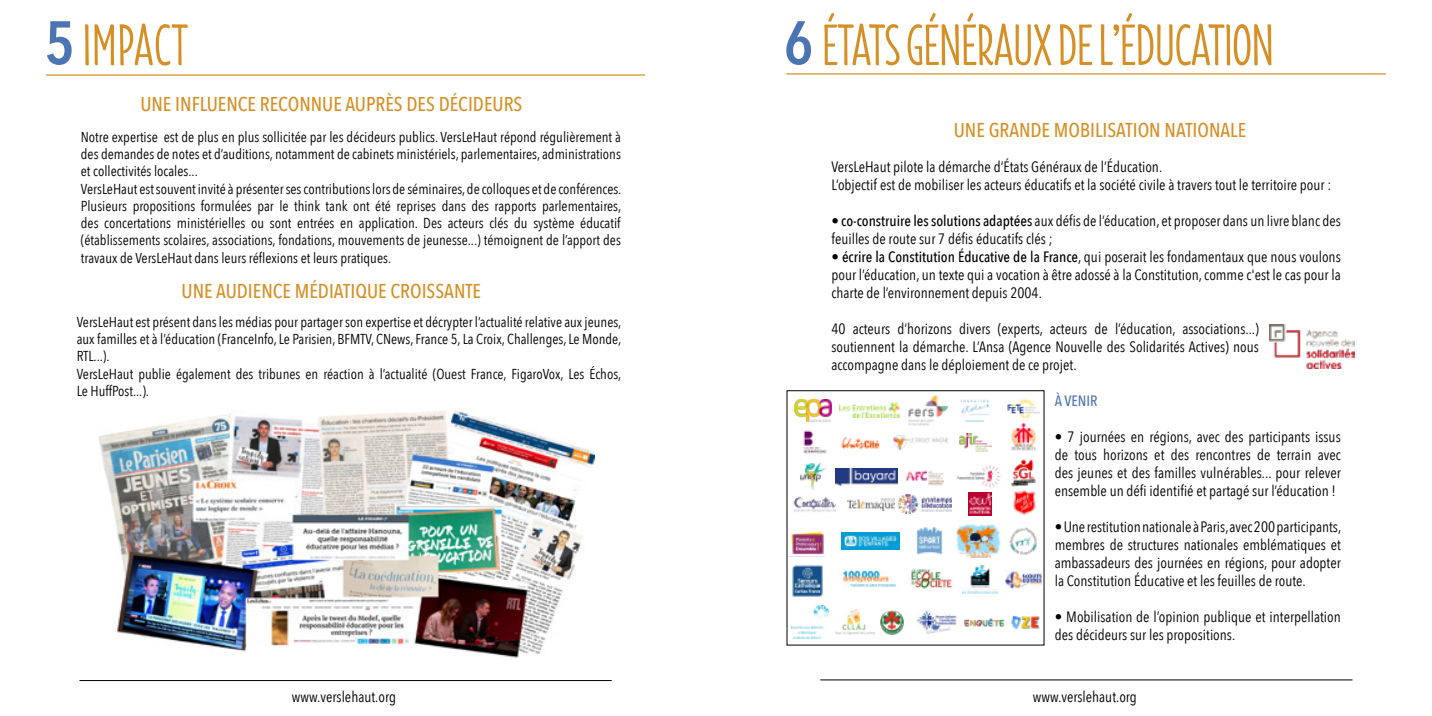
<style>
.page{position:relative;width:1432px;height:716px;background:#fff}
.page>*{position:absolute;margin:0;border:0;box-sizing:border-box;transform-origin:0 0}
.t1{font:60px "Florence";letter-spacing:-.02em;color:#d68f24}
.t2{font:500 20px "Avenir Next Condensed";color:#d68f24}
.t3{font:15px/18px "Avenir Next Condensed";color:#000;text-align:justify}
.t4{font:500 15px "Avenir Next Condensed";color:#4b74b3}
.t5{font:14.38px/17.2px "Avenir Next Condensed";color:#000}
.s1{font-weight:500}
</style>
<div class="page">
<hr style="left:46px;top:74px;width:599px;height:2px;background:#d68f24">
<img style="left:98px;top:411px;width:496px;height:247px">
<hr style="left:786px;top:73px;width:599px;height:2px;background:#d68f24">
<img style="left:794px;top:399px;width:38px;height:22px">
<img style="left:911px;top:569px;width:42px;height:20px">
<img style="left:908px;top:395px;width:39px;height:30px">
<img style="left:964px;top:615px;width:75px;height:14px">
<img style="left:841px;top:436px;width:39px;height:14px">
<img style="left:835px;top:610px;width:39px;height:24px">
<img style="left:793px;top:496px;width:44px;height:16px">
<img style="left:847px;top:498px;width:47px;height:12px">
<img style="left:905px;top:470px;width:39px;height:16px">
<img style="left:803px;top:430px;width:24px;height:24px">
<img style="left:1012px;top:459px;width:24px;height:56px">
<img style="left:969px;top:492px;width:23px;height:24px">
<img style="left:916px;top:527px;width:26px;height:28px">
<img style="left:880px;top:610px;width:24px;height:24px">
<img style="left:791px;top:532px;width:33px;height:23px">
<img style="left:842px;top:533px;width:57px;height:16px">
<img style="left:836px;top:468px;width:62px;height:17px">
<img style="left:960px;top:399px;width:30px;height:23px">
<img style="left:959px;top:433px;width:32px;height:19px">
<img style="left:792px;top:565px;width:31px;height:32px">
<img style="left:916px;top:610px;width:40px;height:24px">
<img style="left:962px;top:565px;width:35px;height:28px">
<img style="left:1009px;top:527px;width:28px;height:28px">
<img style="left:791px;top:605px;width:37px;height:33px">
<img style="left:1005px;top:570px;width:36px;height:18px">
<img style="left:956px;top:465px;width:45px;height:23px">
<img style="left:800px;top:463px;width:27px;height:27px">
<img style="left:1007px;top:399px;width:33px;height:20px">
<img style="left:956px;top:525px;width:44px;height:32px">
<img style="left:839px;top:402px;width:60px;height:15px">
<img style="left:843px;top:571px;width:53px;height:16px">
<img style="left:898px;top:495px;width:53px;height:19px">
<img style="left:893px;top:436px;width:54px;height:13px">
<img style="left:1011px;top:423px;width:26px;height:28px">
<hr style="left:820px;top:679px;width:532px;height:1px;background:#000">
<img style="left:1269px;top:325px;width:85px;height:44px">
<hr style="left:79px;top:680px;width:533px;height:1px;background:#000">
<svg style="left:47px;top:21px;width:25px;height:44px"></svg>
<svg style="left:786px;top:21px;width:25px;height:44px"></svg>
<h1 class="t1" style="left:82px;top:-4px;width:107px">IMPACT</h1>
<h2 class="t2" style="left:140px;top:92px;width:383px">UNE INFLUENCE RECONNUE AUPRÈS DES DÉCIDEURS</h2>
<p class="t5" style="left:81px;top:127px;width:542px">Notre expertise est de plus en plus sollicitée par les décideurs publics. VersLeHaut répond régulièrement à des demandes de notes et d’auditions, notamment de cabinets ministériels, parlementaires, administrations et collectivités locales...<br>VersLeHaut est souvent invité à présenter ses contributions lors de séminaires, de colloques et de conférences.<br>Plusieurs propositions formulées par le think tank ont été reprises dans des rapports parlementaires, des concertations ministérielles ou sont entrées en application. Des acteurs clés du système éducatif (établissements scolaires, associations, fondations, mouvements de jeunesse...) témoignent de l’apport des travaux de VersLeHaut dans leurs réflexions et leurs pratiques.</p>
<h2 class="t2" style="left:182px;top:279px;width:301px">UNE AUDIENCE MÉDIATIQUE CROISSANTE</h2>
<p class="t5" style="left:77px;top:312px;width:546px">VersLeHaut est présent dans les médias pour partager son expertise et décrypter l’actualité relative aux jeunes, aux familles et à l’éducation (FranceInfo, Le Parisien, BFMTV, CNews, France 5, La Croix, Challenges, Le Monde, RTL...).<br>VersLeHaut publie également des tribunes en réaction à l’actualité (Ouest France, FigaroVox, Les Échos, Le HuffPost...).</p>
<p class="t3" style="left:292px;top:687px;width:106px">www.verslehaut.org</p>
<h1 class="t1" style="left:821px;top:-4px;width:454px">ÉTATS GÉNÉRAUX DE L’ÉDUCATION</h1>
<h2 class="t2" style="left:953px;top:118px;width:294px">UNE GRANDE MOBILISATION NATIONALE</h2>
<p class="t3" style="left:831px;top:157px;width:501px">VersLeHaut pilote la démarche d’États Généraux de l’Éducation.<br>L’objectif est de mobiliser les acteurs éducatifs et la société civile à travers tout le territoire pour :</p>
<p class="t3" style="left:831px;top:211px;width:511px"><span class="s1">• co-construire les solutions adaptées</span> aux défis de l’éducation, et proposer dans un livre blanc des feuilles de route sur 7 défis éducatifs clés ;</p>
<p class="t3" style="left:831px;top:247px;width:511px"><span class="s1">• écrire la Constitution Éducative de la France</span>, qui poserait les fondamentaux que nous voulons pour l’éducation, un texte qui a vocation à être adossé à la Constitution, comme c'est le cas pour la charte de l’environnement depuis 2004.</p>
<p class="t3" style="left:831px;top:319px;width:429px">40 acteurs d’horizons divers (experts, acteurs de l’éducation, associations...) soutiennent la démarche. L’Ansa (Agence Nouvelle des Solidarités Actives) nous accompagne dans le déploiement de ce projet.</p>
<p class="t4" style="left:1054px;top:392px;width:44px">À VENIR</p>
<p class="t3" style="left:1054px;top:427px;width:287px"><span class="s1">•</span> 7 journées en régions, avec des participants issus de tous horizons et des rencontres de terrain avec des jeunes et des familles vulnérables... pour relever ensemble un défi identifié et partagé sur l’éducation !</p>
<p class="t3" style="left:1054px;top:517px;width:288px"><span class="s1">•</span> Une restitution nationale à Paris, avec 200 participants, membres de structures nationales emblématiques et ambassadeurs des journées en régions, pour adopter la Constitution Éducative et les feuilles de route.</p>
<p class="t3" style="left:1054px;top:607px;width:287px"><span class="s1">•</span> Mobilisation de l’opinion publique et interpellation des décideurs sur les propositions.</p>
<p class="t3" style="left:1032px;top:687px;width:106px">www.verslehaut.org</p>
</div>
